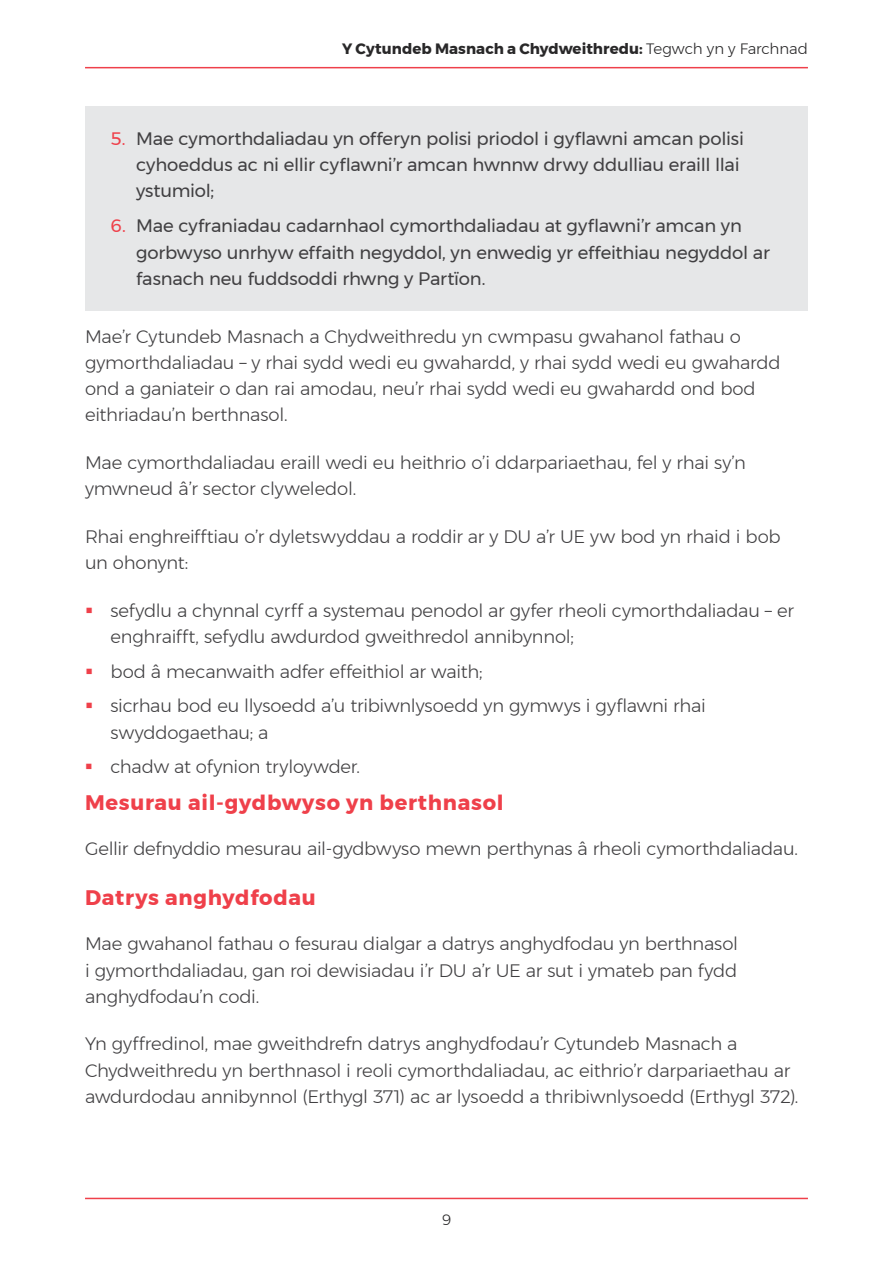
<style>
.page{position:relative;width:893px;height:1263px;background:#fff}
.page>*{position:absolute;margin:0;border:0;box-sizing:border-box;transform-origin:0 0}
.t1{font:700 21px "Montserrat";letter-spacing:.035em;color:#ef404a}
.t2{font:300 18px/26.2px "Montserrat";letter-spacing:-.015em;color:#414042}
.t3{font:18px/26.2px "Montserrat";letter-spacing:-.01em;color:#414042}
.t4{font:700 15px "Montserrat";color:#292829}
.t5{font:300 15px "Montserrat";color:#292829}
.s1{font-weight:300}
.s2{color:#ef404a}
</style>
<div class="page">
<hr style="left:85px;top:1198px;width:723px;height:1px;background:#ef404a">
<hr style="left:85px;top:67px;width:723px;height:1px;background:#ef404a">
<div style="left:85px;top:106px;width:723px;height:183px;background:#e6e7e8"></div>
<div style="left:85px;top:128px;width:723px;height:182px;background:#e6e7e8"></div>
<p class="t4" style="left:342px;top:37px;width:467px">Y Cytundeb Masnach a Chydweithredu: <span class="s1">Tegwch yn y Farchnad</span></p>
<p class="t3" style="left:136px;top:125px;width:609px;text-indent:-26px"><span class="s2">5.</span> Mae cymorthdaliadau yn offeryn polisi priodol i gyflawni amcan polisi cyhoeddus ac ni ellir cyflawni’r amcan hwnnw drwy ddulliau eraill llai ystumiol;</p>
<p class="t3" style="left:136px;top:213px;width:635px;text-indent:-26px"><span class="s2">6.</span> Mae cyfraniadau cadarnhaol cymorthdaliadau at gyflawni’r amcan yn gorbwyso unrhyw effaith negyddol, yn enwedig yr effeithiau negyddol ar fasnach neu fuddsoddi rhwng y Partïon.</p>
<p class="t2" style="left:85px;top:323px;width:697px">Mae’r Cytundeb Masnach a Chydweithredu yn cwmpasu gwahanol fathau o gymorthdaliadau – y rhai sydd wedi eu gwahardd, y rhai sydd wedi eu gwahardd ond a ganiateir o dan rai amodau, neu’r rhai sydd wedi eu gwahardd ond bod eithriadau’n berthnasol.</p>
<p class="t2" style="left:85px;top:449px;width:662px">Mae cymorthdaliadau eraill wedi eu heithrio o’i ddarpariaethau, fel y rhai sy’n ymwneud â’r sector clyweledol.</p>
<p class="t2" style="left:85px;top:523px;width:697px">Rhai enghreifftiau o’r dyletswyddau a roddir ar y DU a’r UE yw bod yn rhaid i bob un ohonynt:</p>
<p class="t2" style="left:111px;top:597px;width:685px">sefydlu a chynnal cyrff a systemau penodol ar gyfer rheoli cymorthdaliadau – er enghraifft, sefydlu awdurdod gweithredol annibynnol;</p>
<p class="t2" style="left:111px;top:653px;width:597px;line-height:34.8px">bod â mecanwaith adfer effeithiol ar waith;<br>sicrhau bod eu llysoedd a’u tribiwnlysoedd yn gymwys i gyflawni rhai</p>
<p class="t2" style="left:110px;top:714px;width:251px;line-height:34.8px">swyddogaethau; a<br>chadw at ofynion tryloywder.</p>
<p class="t1" style="left:85px;top:786px;width:420px">Mesurau ail-gydbwyso yn berthnasol</p>
<p class="t2" style="left:85px;top:836px;width:714px">Gellir defnyddio mesurau ail-gydbwyso mewn perthynas â rheoli cymorthdaliadau.</p>
<p class="t1" style="left:85px;top:881px;width:232px">Datrys anghydfodau</p>
<p class="t2" style="left:85px;top:930px;width:654px;text-align:justify">Mae gwahanol fathau o fesurau dialgar a datrys anghydfodau yn berthnasol i gymorthdaliadau, gan roi dewisiadau i’r DU a’r UE ar sut i ymateb pan fydd anghydfodau’n codi.</p>
<p class="t2" style="left:85px;top:1030px;width:715px">Yn gyffredinol, mae gweithdrefn datrys anghydfodau’r Cytundeb Masnach a<br>Chydweithredu yn berthnasol i reoli cymorthdaliadau, ac eithrio’r darpariaethau ar awdurdodau annibynnol (Erthygl 371) ac ar lysoedd a thribiwnlysoedd (Erthygl 372).</p>
<p class="t5" style="left:442px;top:1208px;width:11px">9</p>
</div>
